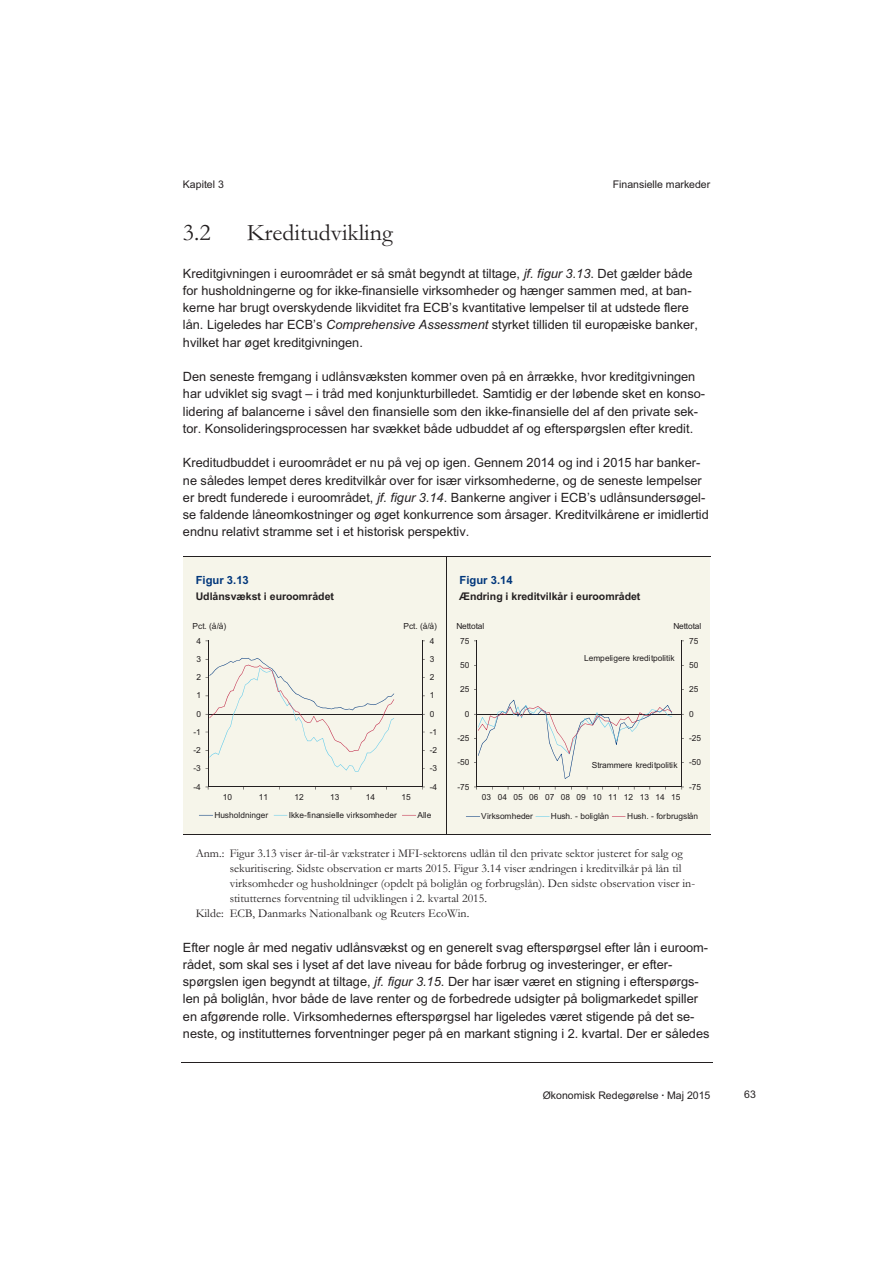
<style>
.page{position:relative;width:893px;height:1263px;background:#fff}
.page>*{position:absolute;margin:0;border:0;box-sizing:border-box;transform-origin:0 0}
.t1{font:24px "Garamond";color:#231f20}
.t2{font:12.75px/17.2px "Arial";color:#231f20}
.t3{font:12px "Garamond";color:#231f20}
.t4{font:700 11.25px "Arial";color:#00367b}
.t5{font:10.5px "Arial";color:#231f20}
.t6{font:700 10.5px "Arial";color:#231f20}
.t7{font:8.4px "Arial";letter-spacing:.005em;color:#231f20}
.t8{font:8.4px "Arial";letter-spacing:-.02em;color:#231f20}
.s1{font-style:italic}
.s2{font-weight:700}
</style>
<div class="page">
<hr style="left:181px;top:1062px;width:531px;height:1px;background:#231f20">
<div style="left:183px;top:557px;width:263px;height:30px;background:#f6f5ea"></div>
<div style="left:183px;top:587px;width:263px;height:31px;background:#f6f5ea"></div>
<div style="left:183px;top:618px;width:263px;height:213px;background:#f6f5ea"></div>
<div style="left:447px;top:557px;width:263px;height:30px;background:#f6f5ea"></div>
<div style="left:447px;top:587px;width:263px;height:31px;background:#f6f5ea"></div>
<div style="left:447px;top:618px;width:263px;height:213px;background:#f6f5ea"></div>
<hr style="left:183px;top:556px;width:527px;height:1px;background:#231f20">
<hr style="left:446px;top:557px;width:1px;height:277px;background:#231f20">
<hr style="left:183px;top:834px;width:527px;height:1px;background:#231f20">
<hr style="left:208px;top:714px;width:215px;height:1px;background:#231f20">
<hr style="left:422px;top:641px;width:1px;height:146px;background:#231f20">
<hr style="left:208px;top:641px;width:1px;height:146px;background:#231f20">
<hr style="left:208px;top:787px;width:215px;height:1px;background:#231f20">
<svg style="left:205px;top:658px;width:189px;height:114px"></svg>
<svg style="left:199px;top:815px;width:14px;height:1px"></svg>
<svg style="left:274px;top:815px;width:13px;height:1px"></svg>
<svg style="left:402px;top:815px;width:14px;height:1px"></svg>
<hr style="left:477px;top:714px;width:205px;height:1px;background:#231f20">
<hr style="left:681px;top:641px;width:1px;height:146px;background:#231f20">
<hr style="left:476px;top:641px;width:1px;height:146px;background:#231f20">
<hr style="left:477px;top:787px;width:205px;height:1px;background:#231f20">
<svg style="left:474px;top:700px;width:198px;height:79px"></svg>
<svg style="left:466px;top:816px;width:14px;height:1px"></svg>
<svg style="left:535px;top:816px;width:15px;height:1px"></svg>
<svg style="left:612px;top:816px;width:13px;height:1px"></svg>
<p class="t5" style="left:183px;top:180px;width:42px">Kapitel 3</p>
<p class="t5" style="left:613px;top:180px;width:99px">Finansielle markeder</p>
<h1 class="t1" style="left:183px;top:224px;width:29px">3.2</h1>
<h1 class="t1" style="left:247px;top:224px;width:148px">Kreditudvikling</h1>
<p class="t2" style="left:183px;top:266px;width:517px">Kreditgivningen i euroområdet er så småt begyndt at tiltage, <span class="s1">jf. figur 3.13</span>. Det gælder både for husholdningerne og for ikke-finansielle virksomheder og hænger sammen med, at ban&shy;kerne har brugt overskydende likviditet fra ECB’s kvantitative lempelser til at udstede flere lån. Ligeledes har ECB’s <span class="s1">Comprehensive Assessment</span> styrket tilliden til europæiske banker, hvilket har øget kreditgivningen.</p>
<p class="t2" style="left:183px;top:369px;width:524px">Den seneste fremgang i udlånsvæksten kommer oven på en årrække, hvor kreditgivningen har udviklet sig svagt – i tråd med konjunkturbilledet. Samtidig er der løbende sket en konso&shy;lidering af balancerne i såvel den finansielle som den ikke-finansielle del af den private sek&shy;tor. Konsolideringsprocessen har svækket både udbuddet af og efterspørgslen efter kredit.</p>
<p class="t2" style="left:183px;top:456px;width:527px">Kreditudbuddet i euroområdet er nu på vej op igen. Gennem 2014 og ind i 2015 har banker&shy;ne således lempet deres kreditvilkår over for især virksomhederne, og de seneste lempelser er bredt funderede i euroområdet, <span class="s1">jf. figur 3.14</span>. Bankerne angiver i ECB’s udlånsundersøgel&shy;se faldende låneomkostninger og øget konkurrence som årsager. Kreditvilkårene er imidlertid endnu relativt stramme set i et historisk perspektiv.</p>
<p class="t4" style="left:196px;top:576px;width:55px">Figur 3.13</p>
<p class="t6" style="left:196px;top:593px;width:140px">Udlånsvækst i euroområdet</p>
<p class="t4" style="left:459px;top:576px;width:55px">Figur 3.14</p>
<p class="t6" style="left:459px;top:593px;width:182px">Ændring i kreditvilkår i euroområdet</p>
<p class="t7" style="left:193px;top:623px;width:35px">Pct. (å/å)</p>
<p class="t7" style="left:403px;top:623px;width:35px">Pct. (å/å)</p>
<p class="t7" style="left:196px;top:638px;width:6px">4</p>
<p class="t7" style="left:430px;top:638px;width:6px">4</p>
<p class="t7" style="left:196px;top:656px;width:6px">3</p>
<p class="t7" style="left:430px;top:656px;width:6px">3</p>
<p class="t7" style="left:196px;top:674px;width:6px">2</p>
<p class="t7" style="left:430px;top:674px;width:6px">2</p>
<p class="t7" style="left:196px;top:692px;width:6px">1</p>
<p class="t7" style="left:430px;top:692px;width:6px">1</p>
<p class="t7" style="left:196px;top:711px;width:6px">0</p>
<p class="t7" style="left:430px;top:711px;width:6px">0</p>
<p class="t7" style="left:194px;top:729px;width:9px">-1</p>
<p class="t7" style="left:430px;top:729px;width:9px">-1</p>
<p class="t7" style="left:194px;top:747px;width:9px">-2</p>
<p class="t7" style="left:430px;top:747px;width:9px">-2</p>
<p class="t7" style="left:194px;top:765px;width:9px">-3</p>
<p class="t7" style="left:430px;top:765px;width:9px">-3</p>
<p class="t7" style="left:194px;top:784px;width:9px">-4</p>
<p class="t7" style="left:430px;top:784px;width:9px">-4</p>
<p class="t7" style="left:223px;top:794px;width:11px">10</p>
<p class="t7" style="left:259px;top:794px;width:11px">11</p>
<p class="t7" style="left:294px;top:794px;width:11px">12</p>
<p class="t7" style="left:330px;top:794px;width:11px">13</p>
<p class="t7" style="left:366px;top:794px;width:11px">14</p>
<p class="t7" style="left:402px;top:794px;width:11px">15</p>
<p class="t7" style="left:214px;top:812px;width:55px">Husholdninger</p>
<p class="t7" style="left:289px;top:812px;width:109px">Ikke-finansielle virksomheder</p>
<p class="t7" style="left:417px;top:812px;width:16px">Alle</p>
<p class="t8" style="left:456px;top:623px;width:30px">Nettotal</p>
<p class="t8" style="left:673px;top:623px;width:29px">Nettotal</p>
<p class="t7" style="left:584px;top:655px;width:92px">Lempeligere kreditpolitik</p>
<p class="t7" style="left:460px;top:638px;width:11px">75</p>
<p class="t7" style="left:689px;top:638px;width:11px">75</p>
<p class="t7" style="left:460px;top:662px;width:11px">50</p>
<p class="t7" style="left:689px;top:662px;width:11px">50</p>
<p class="t7" style="left:460px;top:686px;width:11px">25</p>
<p class="t7" style="left:689px;top:686px;width:11px">25</p>
<p class="t7" style="left:465px;top:711px;width:6px">0</p>
<p class="t7" style="left:689px;top:711px;width:6px">0</p>
<p class="t7" style="left:457px;top:735px;width:13px">-25</p>
<p class="t7" style="left:689px;top:735px;width:13px">-25</p>
<p class="t7" style="left:457px;top:759px;width:13px">-50</p>
<p class="t7" style="left:592px;top:762px;width:87px">Strammere kreditpolitik</p>
<p class="t7" style="left:689px;top:759px;width:13px">-50</p>
<p class="t7" style="left:457px;top:784px;width:13px">-75</p>
<p class="t7" style="left:689px;top:784px;width:13px">-75</p>
<p class="t7" style="left:482px;top:794px;width:200px">03 04 05 06 07 08 09 10 11 12 13 14 15</p>
<p class="t7" style="left:481px;top:813px;width:53px">Virksomheder</p>
<p class="t7" style="left:551px;top:813px;width:60px">Hush. - boliglån</p>
<p class="t7" style="left:627px;top:813px;width:73px">Hush. - forbrugslån</p>
<p class="t3" style="left:196px;top:849px;width:489px">Anm.: Figur 3.13 viser år-til-år vækstrater i MFI-sektorens udlån til den private sektor justeret for salg og</p>
<p class="t3" style="left:230px;top:864px;width:453px">sekuritisering. Sidste observation er marts 2015. Figur 3.14 viser ændringen i kreditvilkår på lån til</p>
<p class="t3" style="left:230px;top:879px;width:467px">virksomheder og husholdninger (opdelt på boliglån og forbrugslån). Den sidste observation viser in-</p>
<p class="t3" style="left:230px;top:894px;width:259px">stitutternes forventning til udviklingen i 2. kvartal 2015.</p>
<p class="t3" style="left:196px;top:909px;width:275px">Kilde: ECB, Danmarks Nationalbank og Reuters EcoWin.</p>
<p class="t2" style="left:183px;top:940px;width:528px">Efter nogle år med negativ udlånsvækst og en generelt svag efterspørgsel efter lån i euroom&shy;rådet, som skal ses i lyset af det lave niveau for både forbrug og investeringer, er efter&shy;spørgslen igen begyndt at tiltage, <span class="s1">jf. figur 3.15</span>. Der har især været en stigning i efterspørgs&shy;len på boliglån, hvor både de lave renter og de forbedrede udsigter på boligmarkedet spiller en afgørende rolle. Virksomhedernes efterspørgsel har ligeledes været stigende på det se&shy;neste, og institutternes forventninger peger på en markant stigning i 2. kvartal. Der er således</p>
<p class="t5" style="left:543px;top:1091px;width:169px">Økonomisk Redegørelse <span class="s2">·</span> Maj 2015</p>
<p class="t5" style="left:744px;top:1091px;width:13px">63</p>
</div>
